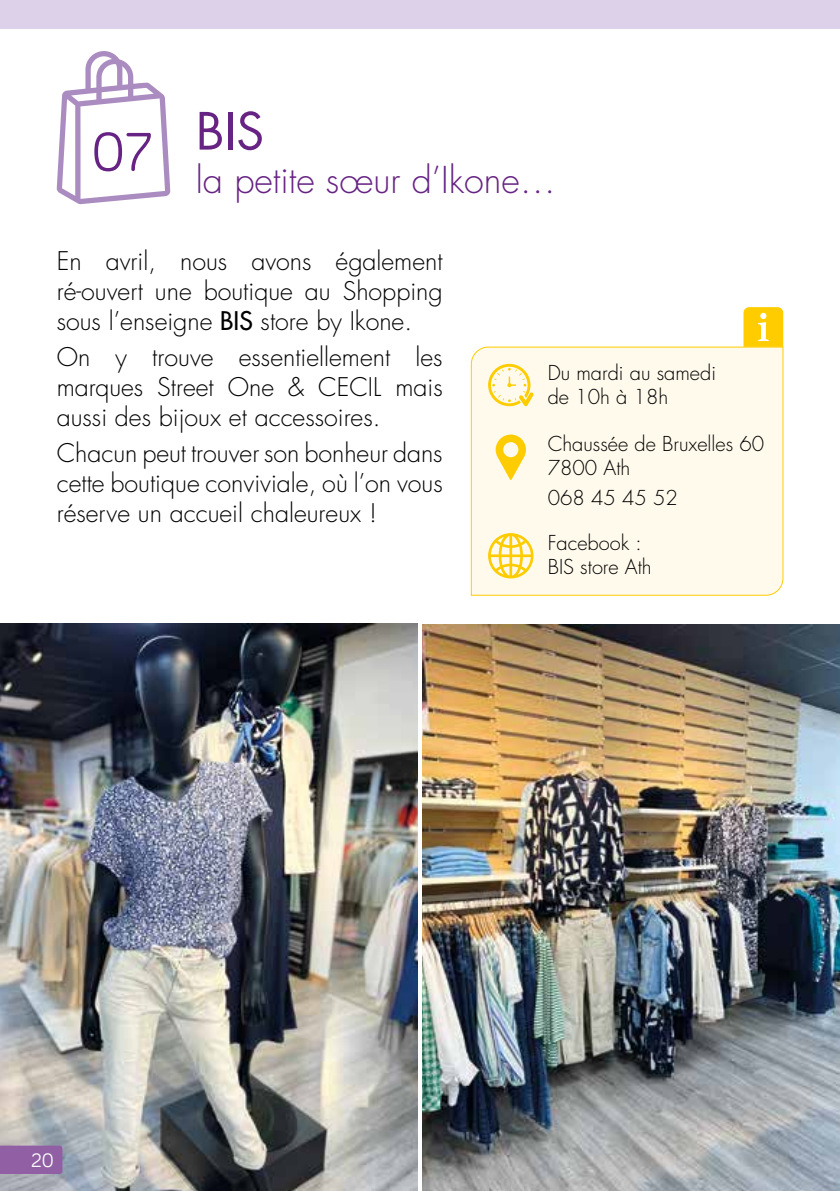
<style>
.page{position:relative;width:840px;height:1191px;background:#fff}
.page>*{position:absolute;margin:0;border:0;box-sizing:border-box;transform-origin:0 0}
.t1{font:56px "Bariol";color:#662383}
.t2{font:50px "Futura Std";color:#662383}
.t3{font:300 36px "Futura Std";color:#662383}
.t4{font:300 25px/30px "Futura Std";color:#000;text-align:justify}
.t5{font:300 20px/24px "Futura Std";color:#000}
.t6{font:20px "Bariol";color:#fff}
.s1{font-weight:500}
</style>
<div class="page">
<div style="left:0;top:0;width:839px;height:28px;background:#ddd1e9"></div>
<div style="left:470px;top:346px;width:313px;height:250px;background:#fffaec"></div>
<svg style="left:488px;top:364px;width:45px;height:42px"></svg>
<svg style="left:495px;top:434px;width:30px;height:46px"></svg>
<svg style="left:488px;top:533px;width:45px;height:45px"></svg>
<svg style="left:743px;top:307px;width:39px;height:40px"></svg>
<svg style="left:57px;top:51px;width:113px;height:153px"></svg>
<img style="left:422px;top:624px;width:417px;height:567px">
<img style="left:0;top:624px;width:417px;height:567px">
<div style="left:0;top:1145px;width:62px;height:29px;background:#905fa4"></div>
<h1 class="t1" style="left:91px;top:114px;width:62px">07</h1>
<h2 class="t2" style="left:196px;top:99px;width:70px">BIS</h2>
<h3 class="t3" style="left:196px;top:158px;width:361px">la petite sœur d’Ikone…</h3>
<p class="t4" style="left:57px;top:247px;width:387px">En avril, nous avons également ré-ouvert une boutique au Shopping sous l’enseigne <span class="s1">BIS</span> store by Ikone.</p>
<p class="t4" style="left:57px;top:342px;width:387px">On y trouve essentiellement les marques Street One &amp; CECIL mais aussi des bijoux et accessoires.</p>
<p class="t4" style="left:57px;top:438px;width:387px">Chacun peut trouver son bonheur dans cette boutique conviviale, où l’on vous réserve un accueil chaleureux !</p>
<p class="t5" style="left:547px;top:362px;width:170px">Du mardi au samedi de 10h à 18h</p>
<p class="t5" style="left:547px;top:432px;width:218px">Chaussée de Bruxelles 60<br>7800 Ath</p>
<p class="t5" style="left:547px;top:486px;width:132px">068 45 45 52</p>
<p class="t5" style="left:547px;top:531px;width:105px">Facebook :<br>BIS store Ath</p>
<p class="t6" style="left:31px;top:1146px;width:24px">20</p>
</div>
